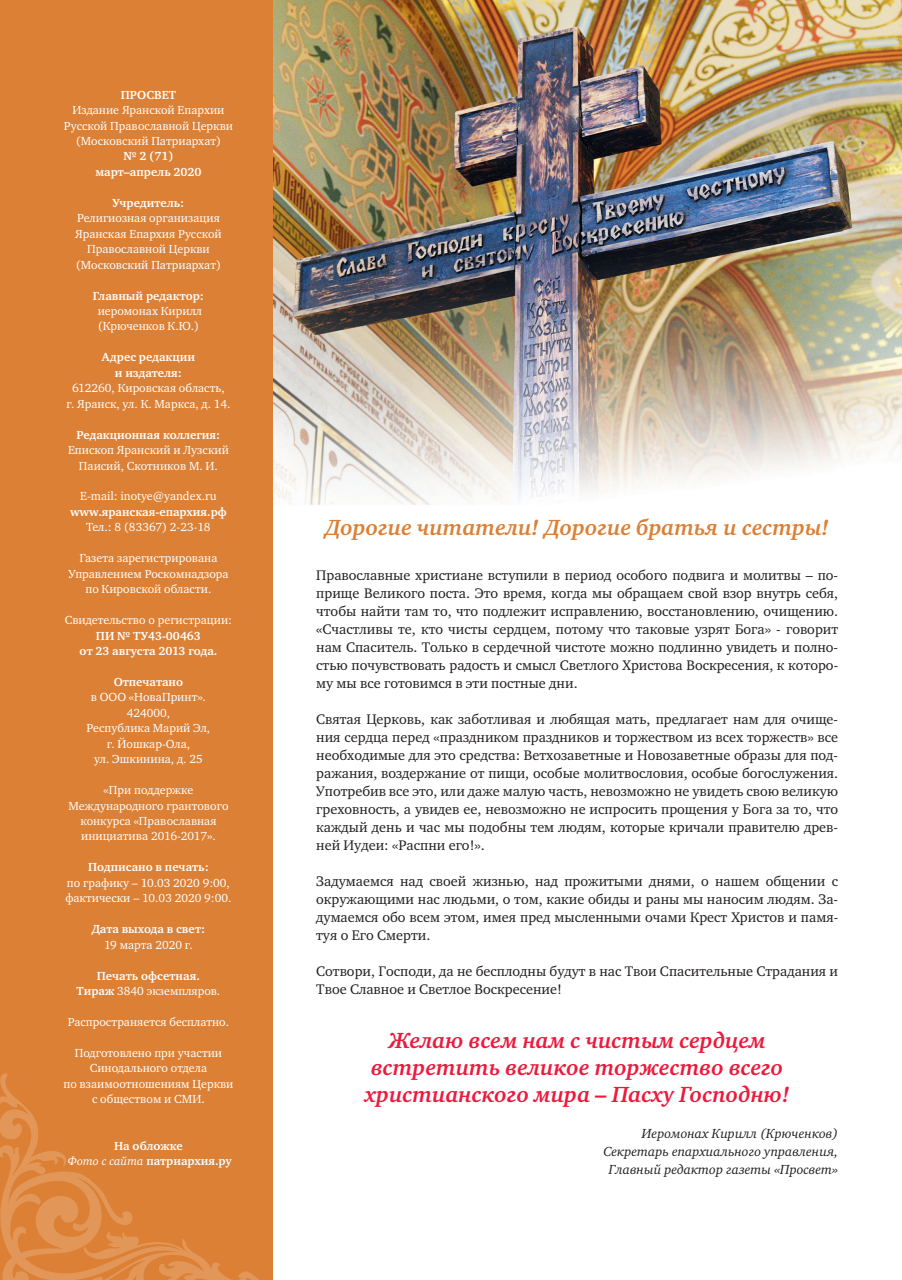
<style>
.page{position:relative;width:902px;height:1280px;background:#fff}
.page>*{position:absolute;margin:0;border:0;box-sizing:border-box;transform-origin:0 0}
.t1{font:italic 700 22.5px/27px "Charter C";color:#ed1a3c;text-align:center}
.t2{font:italic 700 22.5px "Charter C";color:#db8035}
.t3{font:14.25px/18px "Charter C";color:#231f20;text-align:justify}
.t4{font:italic 13.5px/18px "Charter C";color:#231f20;text-align:right}
.t5{font:12px/15.5px "Charter C";color:#fff;text-align:center}
.t6{font:700 12px/15.5px "Charter C";color:#fff;text-align:center}
.s1{font-weight:400}
.s2{font-weight:400;font-style:italic}
</style>
<div class="page">
<img style="left:272px;top:0;width:629px;height:1227px">
<div style="left:0;top:0;width:272px;height:1280px;background:#db8035"></div>
<svg style="left:0;top:1073px;width:259px;height:207px"></svg>
<p class="t6" style="left:121px;top:87px;width:57px">ПРОСВЕТ</p>
<p class="t5" style="left:64px;top:102px;width:171px">Издание Яранской Епархии<br>Русской Православной Церкви (Московский Патриархат)</p>
<p class="t6" style="left:95px;top:149px;width:107px">№ 2 (71) март–апрель 2020</p>
<p class="t6" style="left:112px;top:195px;width:73px">Учредитель:</p>
<p class="t5" style="left:75px;top:211px;width:148px">Религиозная организация<br>Яранская Епархия Русской<br>Православной Церкви (Московский Патриархат)</p>
<p class="t6" style="left:93px;top:288px;width:113px">Главный редактор:</p>
<p class="t5" style="left:98px;top:303px;width:106px;text-align:left">иеромонах Кирилл (Крюченков К.Ю.)</p>
<p class="t6" style="left:102px;top:350px;width:95px">Адрес редакции и издателя:</p>
<p class="t5" style="left:66px;top:381px;width:165px">612260, Кировская область,<br>г. Яранск, ул. К. Маркса, д. 14.</p>
<p class="t6" style="left:77px;top:427px;width:145px">Редакционная коллегия:</p>
<p class="t5" style="left:68px;top:442px;width:162px">Епископ Яранский и Лузский<br>Паисий, Скотников М. И.</p>
<p class="t5" style="left:80px;top:489px;width:138px">E-mail: inotye@yandex.ru</p>
<p class="t6" style="left:70px;top:504px;width:158px">www.яранская-епархия.рф</p>
<p class="t5" style="left:86px;top:520px;width:126px">Тел.: 8 (83367) 2-23-18</p>
<p class="t5" style="left:68px;top:551px;width:162px">Газета зарегистрирована<br>Управлением Роскомнадзора по Кировской области.</p>
<p class="t5" style="left:65px;top:612px;width:169px">Свидетельство о регистрации:</p>
<p class="t6" style="left:80px;top:628px;width:139px">ПИ № ТУ43-00463<br>от 23 августа 2013 года.</p>
<p class="t6" style="left:114px;top:674px;width:71px">Отпечатано</p>
<p class="t5" style="left:87px;top:690px;width:125px">в ООО «НоваПринт».<br>424000,<br>Республика Марий Эл, г. Йошкар-Ола,<br>ул. Эшкинина, д. 25</p>
<p class="t5" style="left:68px;top:782px;width:161px">«При поддержке<br>Международного грантового конкурса «Православная инициатива 2016-2017».</p>
<p class="t6" style="left:88px;top:860px;width:122px">Подписано в печать:</p>
<p class="t5" style="left:65px;top:875px;width:168px;text-align:left">по графику – 10.03 2020 9:00, фактически – 10.03 2020 9:00.</p>
<p class="t6" style="left:92px;top:921px;width:115px">Дата выхода в свет:</p>
<p class="t5" style="left:104px;top:937px;width:90px">19 марта 2020 г.</p>
<p class="t6" style="left:77px;top:968px;width:145px">Печать офсетная.<br>Тираж <span class="s1">3840 экземпляров.</span></p>
<p class="t5" style="left:68px;top:1014px;width:163px">Распространяется бесплатно.</p>
<p class="t5" style="left:63px;top:1045px;width:171px">Подготовлено при участии<br>Синодального отдела<br>по взаимоотношениям Церкви с обществом и СМИ.</p>
<p class="t6" style="left:68px;top:1138px;width:165px">На обложке<br><span class="s2">Фото с сайта</span> патриархия.ру</p>
<h1 class="t2" style="left:325px;top:515px;width:505px">Дорогие читатели! Дорогие братья и сестры!</h1>
<p class="t3" style="left:316px;top:567px;width:523px">Православные христиане вступили в период особого подвига и молитвы – по&shy;прище Великого поста. Это время, когда мы обращаем свой взор внутрь себя, чтобы найти там то, что подлежит исправлению, восстановлению, очищению. «Счастливы те, кто чисты сердцем, потому что таковые узрят Бога» - говорит нам Спаситель. Только в сердечной чистоте можно подлинно увидеть и полно&shy;стью почувствовать радость и смысл Светлого Христова Воскресения, к которо&shy;му мы все готовимся в эти постные дни.</p>
<p class="t3" style="left:316px;top:711px;width:523px">Святая Церковь, как заботливая и любящая мать, предлагает нам для очище&shy;ния сердца перед «праздником праздников и торжеством из всех торжеств» все необходимые для это средства: Ветхозаветные и Новозаветные образы для под&shy;ражания, воздержание от пищи, особые молитвословия, особые богослужения.<br>Употребив все это, или даже малую часть, невозможно не увидеть свою великую греховность, а увидев ее, невозможно не испросить прощения у Бога за то, что каждый день и час мы подобны тем людям, которые кричали правителю древ&shy;ней Иудеи: «Распни его!».</p>
<p class="t3" style="left:316px;top:873px;width:523px">Задумаемся над своей жизнью, над прожитыми днями, о нашем общении с окружающими нас людьми, о том, какие обиды и раны мы наносим людям. За&shy;думаемся обо всем этом, имея пред мысленными очами Крест Христов и памя&shy;туя о Его Смерти.</p>
<p class="t3" style="left:316px;top:963px;width:523px">Сотвори, Господи, да не бесплодны будут в нас Твои Спасительные Страдания и<br>Твое Славное и Светлое Воскресение!</p>
<h1 class="t1" style="left:365px;top:1028px;width:426px">Желаю всем нам с чистым сердцем встретить великое торжество всего христианского мира – Пасху Господню!</h1>
<p class="t4" style="left:603px;top:1125px;width:236px">Иеромонах Кирилл (Крюченков)<br>Секретарь епархиального управления,<br>Главный редактор газеты «Просвет»</p>
</div>
